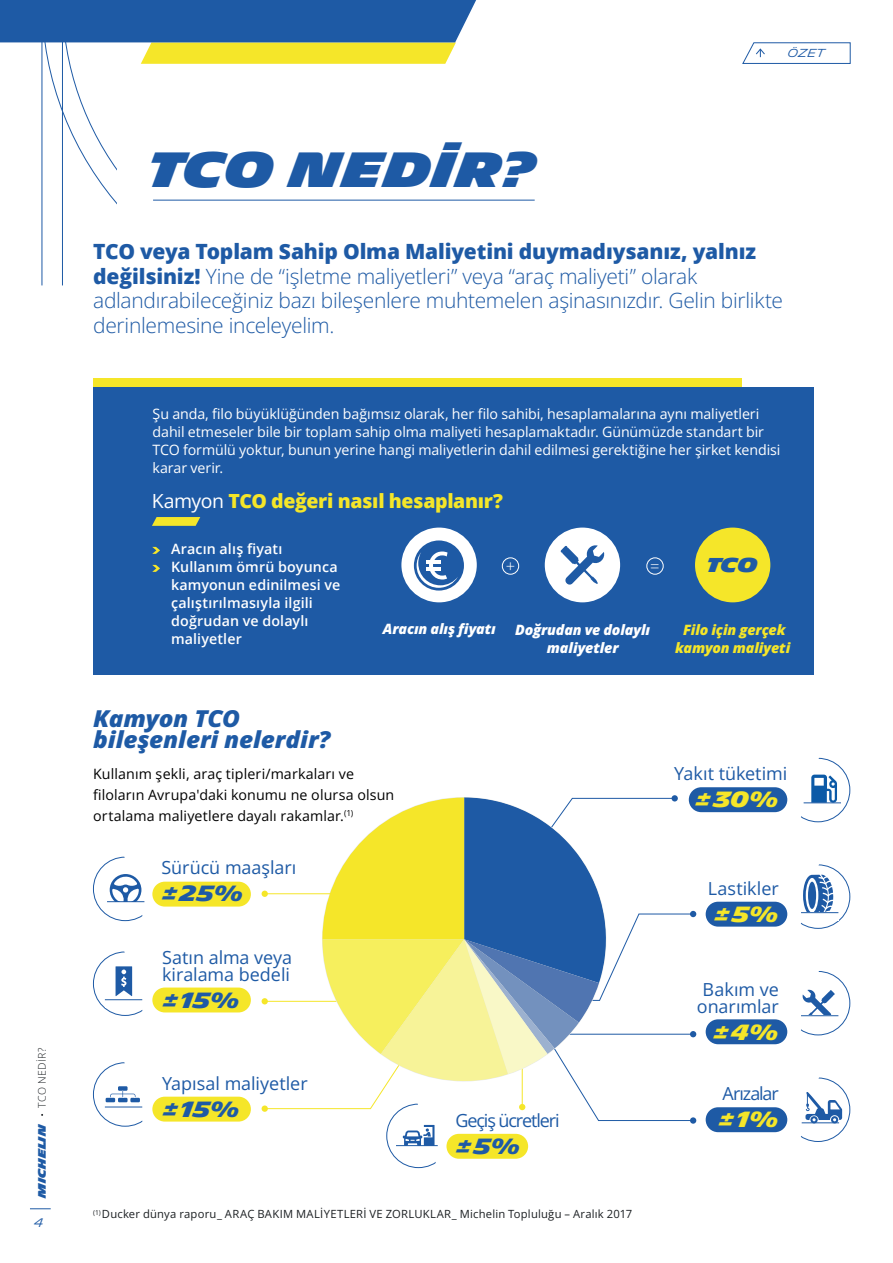
<style>
.page{position:relative;width:893px;height:1263px;background:#fff}
.page>*{position:absolute;margin:0;border:0;box-sizing:border-box;transform-origin:0 0}
.t1{font:900 48px "Michelin";letter-spacing:.01em;color:#1e5aa5}
.t2{font:italic 23.25px/21px "Open Sans";letter-spacing:-.01em;color:#1e5aa5;scale:1.05 1}
.t3{font:700 21.3px "Michelin";color:#1e5aa5}
.t4{font:700 21.3px "Michelin";color:#f5e629}
.t5{font:21px/24.8px "Open Sans";letter-spacing:-.015em;color:#1e5aa5}
.t6{font:800 19.5px "Open Sans";letter-spacing:-.02em;color:#f5e629}
.t7{font:900 19.5px "Michelin";color:#1e5aa5}
.t8{font:18px/17.1px "Open Sans";letter-spacing:-.005em;color:#1e5aa5}
.t9{font:18px "Open Sans";letter-spacing:-.06em;color:#1e5aa5}
.t10{font:18px "Open Sans";letter-spacing:-.065em;color:#1e5aa5}
.t11{font:16.5px "Open Sans";color:#fff}
.t12{font:14.25px/18px "Open Sans";letter-spacing:-.005em;color:#fff}
.t13{font:14.25px/21px "Open Sans";letter-spacing:.005em;color:#000001}
.t14{font:600 14.25px/18px "Open Sans";letter-spacing:.01em;color:#fff}
.t15{font:italic 14.25px/18px "Open Sans";letter-spacing:-.01em;color:#fff;text-align:center}
.t16{font:italic 14.25px/18px "Open Sans";letter-spacing:-.01em;color:#f5e629;text-align:center}
.t17{font:300 12px "Michelin";color:#1e5aa5}
.t18{font:11.25px "Open Sans";letter-spacing:.02em;color:#1b1f22}
.t19{font:300 11.25px "Michelin";color:#1e5aa5;scale:1.05 1}
.t20{font:10.5px "Open Sans";letter-spacing:.04em;color:#1b1f22}
.t21{font:900 10.5px "Michelin";color:#1e5aa5}
.s1{font-weight:800}
.s2{font-weight:400;color:#fff}
</style>
<div class="page">
<div style="left:93px;top:387px;width:720px;height:287px;background:#1e5aa5"></div>
<div style="left:93px;top:378px;width:648px;height:9px;background:#f5e629"></div>
<hr style="left:62px;top:0;width:1px;height:285px;background:#1e5aa5">
<hr style="left:42px;top:0;width:1px;height:285px;background:#1e5aa5">
<svg style="left:0;top:0;width:476px;height:212px"></svg>
<svg style="left:152px;top:517px;width:48px;height:9px"></svg>
<div style="left:401px;top:528px;width:76px;height:74px;background:#fff;border-radius:50%"></div>
<div style="left:545px;top:528px;width:75px;height:74px;background:#fff;border-radius:50%"></div>
<div style="left:502px;top:558px;width:17px;height:16px;border:1px solid #fff;border-radius:50%"></div>
<div style="left:647px;top:558px;width:16px;height:16px;border:1px solid #fff;border-radius:50%"></div>
<div style="left:695px;top:528px;width:75px;height:74px;background:#f5e629;border-radius:50%"></div>
<svg style="left:560px;top:545px;width:45px;height:40px"></svg>
<hr style="left:105px;top:1107px;width:37px;height:1px;background:#1e5aa5">
<hr style="left:105px;top:999px;width:37px;height:1px;background:#1e5aa5">
<svg style="left:737px;top:757px;width:106px;height:385px"></svg>
<svg style="left:106px;top:856px;width:100px;height:271px"></svg>
<div style="left:152px;top:987px;width:99px;height:25px;background:#f5e629;border-radius:12px"></div>
<div style="left:152px;top:1097px;width:99px;height:24px;background:#f5e629;border-radius:12px"></div>
<div style="left:689px;top:787px;width:98px;height:25px;background:#1e5aa5;border-radius:12px"></div>
<div style="left:706px;top:902px;width:81px;height:25px;background:#1e5aa5;border-radius:12px"></div>
<div style="left:706px;top:1019px;width:81px;height:25px;background:#1e5aa5;border-radius:12px"></div>
<div style="left:706px;top:1107px;width:81px;height:25px;background:#1e5aa5;border-radius:12px"></div>
<div style="left:414px;top:540px;width:50px;height:50px;background:#1e5aa5;border-radius:50%"></div>
<svg style="left:417px;top:551px;width:41px;height:37px"></svg>
<hr style="left:107px;top:901px;width:37px;height:1px;background:#1e5aa5">
<div style="left:152px;top:882px;width:99px;height:24px;background:#f5e629;border-radius:12px"></div>
<svg style="left:742px;top:42px;width:109px;height:22px"></svg>
<svg style="left:152px;top:547px;width:8px;height:7px"></svg>
<svg style="left:152px;top:565px;width:8px;height:7px"></svg>
<svg style="left:30px;top:1208px;width:21px;height:1px"></svg>
<hr style="left:153px;top:200px;width:382px;height:1px;background:#1e5aa5">
<svg style="left:262px;top:797px;width:434px;height:372px"></svg>
<p class="t20" style="left:35px;top:1108px;width:62px;rotate:-90deg">TCO NEDİR?</p>
<p class="t21" style="left:36px;top:1198px;width:76px;rotate:-90deg">Michelin</p>
<p class="t17" style="left:34px;top:1216px;width:11px">4</p>
<h1 class="t1" style="left:147px;top:142px;width:391px">TCO NEDİR?</h1>
<p class="t19" style="left:788px;top:47px;width:37px">ÖZET</p>
<p class="t5" style="left:93px;top:238px;width:691px"><span class="s1">TCO veya Toplam Sahip Olma Maliyetini duymadıysanız, yalnız değilsiniz!</span> Yine de “işletme maliyetleri” veya “araç maliyeti” olarak<br>adlandı rabileceğiniz bazı bileşenlere muhtemelen aşinası nızdı r. Gelin birlikte derinlemesine inceleyelim.</p>
<p class="t12" style="left:153px;top:404px;width:629px">Şu anda, filo büyüklüğünden bağımsız olarak, her filo sahibi, hesaplamalarına aynı maliyetleri dahil etmeseler bile bir toplam sahip olma maliyeti hesaplamaktadır. Günümüzde standart bir TCO formülü yoktur, bunun yerine hangi maliyetlerin dahil edilmesi gerektiğine her şirket kendisi karar verir.</p>
<h3 class="t6" style="left:152px;top:486px;width:352px"><span class="s2">Kamyon</span> TCO değeri nasıl hesaplanır?</h3>
<p class="t14" style="left:171px;top:539px;width:171px">Aracın alış fiyatı<br>Kullanım ömrü boyunca kamyonun edinilmesi ve çalıştırılmasıyla ilgili doğrudan ve dolaylı maliyetler</p>
<p class="t11" style="left:506px;top:555px;width:11px">+</p>
<p class="t11" style="left:650px;top:555px;width:11px">=</p>
<h3 class="t7" style="left:706px;top:553px;width:53px">TCO</h3>
<p class="t15" style="left:383px;top:619px;width:114px">Aracın alış fiyatı</p>
<p class="t15" style="left:515px;top:620px;width:137px">Doğrudan ve dolaylı maliyetler</p>
<p class="t16" style="left:675px;top:620px;width:117px">Filo için gerçek kamyon maliyeti</p>
<h2 class="t2" style="left:93px;top:707px;width:227px">Kamyon TCO bileşenleri nelerdir?</h2>
<p class="t13" style="left:93px;top:763px;width:303px">Kullanım şekli, araç tipleri/markaları ve filoların Avrupa'daki konumu ne olursa olsun ortalama maliyetlere dayalı rakamlar.<sup>(1)</sup></p>
<p class="t8" style="left:161px;top:859px;width:136px">Sürücü maaşları</p>
<h3 class="t3" style="left:161px;top:881px;width:83px">± 25%</h3>
<p class="t8" style="left:162px;top:949px;width:132px">Satın alma veya kiralama bedeli</p>
<h3 class="t3" style="left:162px;top:988px;width:79px">± 15%</h3>
<p class="t8" style="left:162px;top:1074px;width:147px">Yapısal maliyetler</p>
<h3 class="t3" style="left:162px;top:1097px;width:79px">± 15%</h3>
<p class="t9" style="left:455px;top:1108px;width:106px">Geçiş ücretleri</p>
<h3 class="t3" style="left:455px;top:1134px;width:67px">± 5%</h3>
<p class="t18" style="left:93px;top:1206px;width:540px"><sup>(1)</sup> Ducker dünya raporu_ ARAÇ BAKIM MALİYETLERİ VE ZORLUKLAR_ Michelin Topluluğu – Aralık 2017</p>
<p class="t8" style="left:674px;top:765px;width:115px">Yakıt tüketimi</p>
<h3 class="t4" style="left:695px;top:787px;width:85px">± 30%</h3>
<p class="t8" style="left:708px;top:879px;width:72px">Lastikler</p>
<h3 class="t4" style="left:714px;top:902px;width:67px">± 5%</h3>
<p class="t8" style="left:697px;top:981px;width:83px;text-align:center">Bakım ve onarımlar</p>
<h3 class="t4" style="left:713px;top:1020px;width:68px">± 4%</h3>
<p class="t10" style="left:722px;top:1081px;width:58px">Arızalar</p>
<h3 class="t4" style="left:718px;top:1107px;width:62px">± 1%</h3>
</div>
